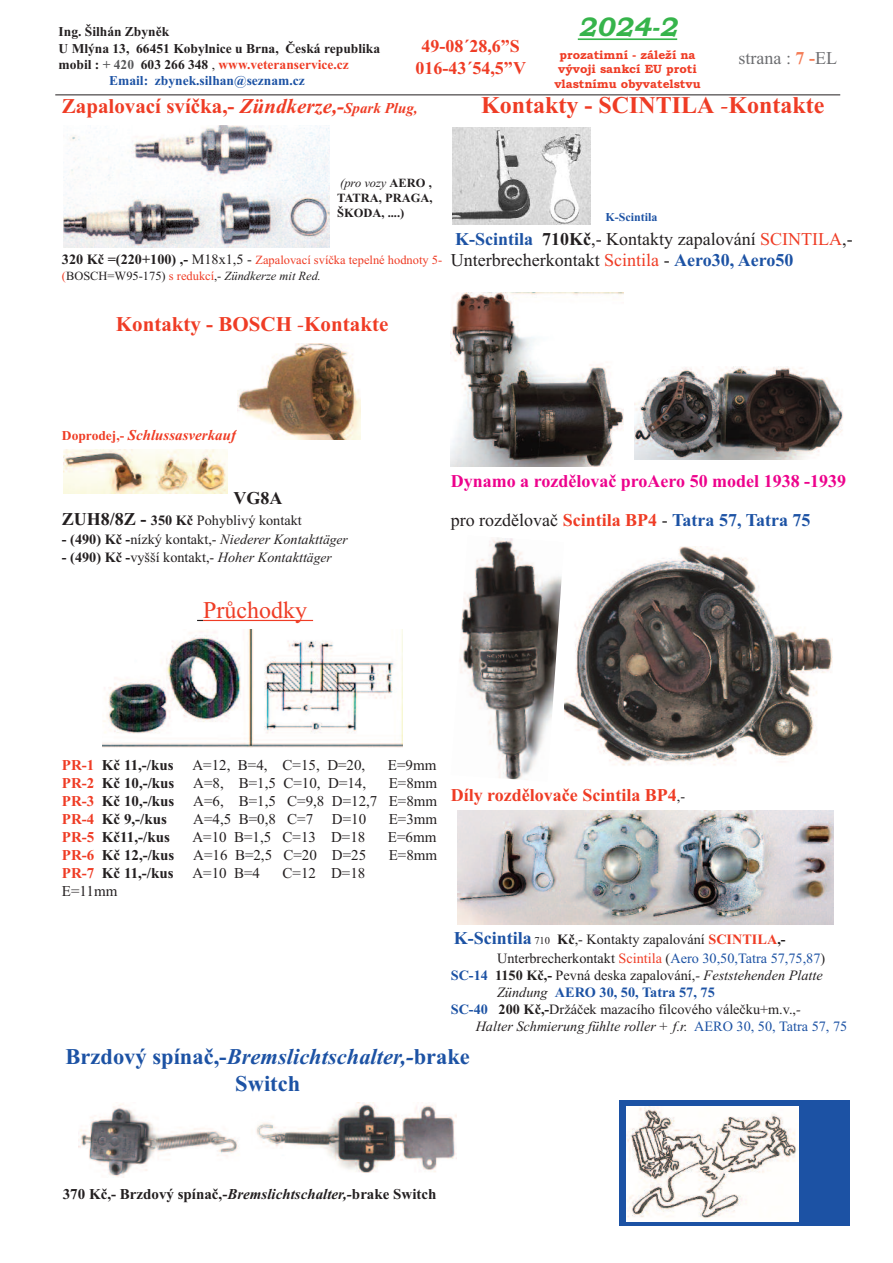
<style>
.page{position:relative;width:893px;height:1263px;background:#fff}
.page>*{position:absolute;margin:0;border:0;box-sizing:border-box;transform-origin:0 0}
.t1{font:italic 700 27px "Bookman Old Style";color:#36b44b}
.t2{font:700 24px "Times New Roman";color:#ef3c25}
.t3{font:24px "Times New Roman";color:#ef3c25}
.t4{font:700 22.5px/27px "Times New Roman";color:#1c52a4;text-align:center}
.t5{font:700 21px "Times New Roman";color:#ef3c25}
.t6{font:18px/21.6px "Times New Roman";color:#231f20}
.t7{font:700 18px/39px "Times New Roman";color:#ed028c}
.t8{font:700 18px/21.6px "Times New Roman";color:#ef3c25;text-align:center}
.t9{font:18px "Times New Roman";color:#6c6d70}
.t10{font:700 18px "Times New Roman";color:#231f20}
.t11{font:15px "Times New Roman";color:#231f20}
.t12{font:700 15px "Times New Roman";color:#231f20}
.t13{font:italic 700 15px "Times New Roman";color:#ef3c25}
.t14{font:14.25px/19.4px "Times New Roman";color:#231f20}
.t15{font:italic 14.25px "Times New Roman";color:#231f20}
.t16{font:700 14.25px "Times New Roman";color:#1c52a4}
.t17{font:700 13.5px "Times New Roman";color:#231f20}
.t18{font:700 13.5px "Times New Roman";color:#ef3c25}
.t19{font:700 13.5px "Times New Roman";color:#1c52a4}
.t20{font:12.45px/15.9px "Times New Roman";color:#ef3c25}
.t21{font:700 12.45px/14.7px "Times New Roman";color:#231f20}
.t22{font:700 12px/14.4px "Bookman Old Style";color:#ef3c25;text-align:center}
.t23{font:700 12px "Times New Roman";color:#1c52a4}
.s1{color:#231f20}
.s2{color:#57585a}
.s3{font-weight:400;color:#231f20}
.s4{font-weight:700;color:#f47c56}
.s5{font-style:italic}
.s6{font-style:italic;font-size:15px}
.s7{font-weight:400;font-style:italic}
.s8{font-weight:700;font-size:14.25px;color:#231f20}
.s9{font-size:14.25px;color:#231f20}
.s10{font-style:italic;color:#231f20}
.s11{font-weight:700;color:#1c52a4}
.s12{font-weight:700}
.s13{color:#ef3c25}
.s14{font-style:normal;font-size:13.5px}
.s15{font-weight:700;font-size:18px}
.s16{font-weight:700;font-style:normal}
.s17{font-style:normal}
.s18{font-size:13.5px}
.s19{font-style:italic;font-size:13.5px}
.s20{color:#1c52a4}
.s21{font-weight:400;font-size:14.25px;color:#231f20}
.s22{font-weight:700;font-size:18px;color:#1c52a4}
.s23{font-size:10.5px}
.s24{font-weight:700;color:#ef3c25}
.s25{font-weight:400;font-style:italic;color:#231f20}
.s26{font-style:normal;color:#1c52a4}
</style>
<div class="page">
<div style="left:619px;top:1100px;width:231px;height:126px;background:#1c52a4"></div>
<img style="left:626px;top:1107px;width:172px;height:114px">
<hr style="left:55px;top:94px;width:785px;height:1px;background:#231f20">
<hr style="left:203px;top:620px;width:110px;height:1px;background:#ef3c25">
<img style="left:102px;top:630px;width:300px;height:118px">
<img style="left:63px;top:449px;width:165px;height:45px">
<img style="left:238px;top:343px;width:123px;height:97px">
<img style="left:63px;top:125px;width:266px;height:123px">
<img style="left:635px;top:366px;width:208px;height:93px">
<img style="left:451px;top:292px;width:173px;height:175px">
<img style="left:458px;top:810px;width:375px;height:114px">
<img style="left:564px;top:546px;width:269px;height:220px">
<img style="left:459px;top:538px;width:103px;height:242px">
<img style="left:452px;top:127px;width:138px;height:98px">
<img style="left:79px;top:1103px;width:377px;height:74px">
<hr style="left:578px;top:38px;width:99px;height:2px;background:#36b44b">
<p class="t17" style="left:59px;top:24px;width:112px">Ing. Šilhán Zbyněk</p>
<p class="t17" style="left:59px;top:40px;width:323px">U Mlýna 13, 66451 Kobylnice u Brna, Česká republika</p>
<p class="t18" style="left:59px;top:56px;width:292px"><span class="s1">mobil :</span> <span class="s2">+ 420</span> <span class="s1">603 266 348</span> <span class="s3">,</span> www.veteranservice.cz</p>
<p class="t19" style="left:109px;top:73px;width:197px">Email: zbynek.silhan@seznam.cz</p>
<p class="t8" style="left:415px;top:35px;width:112px">49-08´28,6”S<br>016-43´54,5”V</p>
<h1 class="t1" style="left:578px;top:11px;width:101px">2024-2</h1>
<p class="t22" style="left:554px;top:48px;width:148px">prozatimní - záleží na vývoji sankcí EU proti vlastnímu obyvatelstvu</p>
<p class="t9" style="left:739px;top:48px;width:100px">strana : <span class="s4">7 -</span>EL</p>
<h3 class="t5" style="left:62px;top:93px;width:357px">Zapalovací svíčka,- <span class="s5">Zündkerze,-</span><span class="s6">Spark Plug,</span></h3>
<h2 class="t2" style="left:481px;top:91px;width:345px">Kontakty - SCINTILA <span class="s7">-</span>Kontakte</h2>
<p class="t21" style="left:337px;top:175px;width:97px"><span class="s7">(pro vozy</span> AERO ,<br>TATRA, PRAGA,</p>
<p class="t21" style="left:337px;top:206px;width:69px">ŠKODA, ....)</p>
<p class="t20" style="left:62px;top:252px;width:382px"><span class="s8">320 Kč =(220+100) ,-</span> <span class="s9">M18x1,5 -</span> Zapalovací svíčka tepelné hodnoty 5- (<span class="s1">BOSCH=W95-175)</span> s redukcí<span class="s1">,-</span> <span class="s10">Zündkerze mit Red.</span></p>
<h3 class="t5" style="left:116px;top:311px;width:274px">Kontakty - BOSCH <span class="s7">-</span>Kontakte</h3>
<p class="t23" style="left:605px;top:210px;width:54px">K-Scintila</p>
<p class="t6" style="left:451px;top:228px;width:403px"><span class="s11">K-Scintila</span> <span class="s12">710Kč</span>,- Kontakty zapalování <span class="s13">SCINTILA</span>,-<br>Unterbrecherkontakt <span class="s13">Scintila</span> - <span class="s11">Aero30, Aero50</span></p>
<p class="t13" style="left:62px;top:426px;width:176px"><span class="s14">Doprodej,-</span> Schlussasverkauf</p>
<p class="t10" style="left:234px;top:487px;width:50px">VG8A</p>
<p class="t14" style="left:62px;top:511px;width:241px"><span class="s15">ZUH8/8Z -</span> <span class="s12">350 Kč</span> Pohyblivý kontakt</p>
<p class="t15" style="left:62px;top:531px;width:287px"><span class="s16">- (490) Kč -</span><span class="s17">nízký kontakt,-</span> Niederer Kontaktt<span class="s18">äger</span></p>
<p class="t14" style="left:62px;top:547px;width:271px"><span class="s12">- (490) Kč -</span>vyšší kontakt,- <span class="s5">Hoher Kontaktt</span><span class="s19">äger</span></p>
<h2 class="t3" style="left:203px;top:595px;width:105px">Průchodky</h2>
<p class="t7" style="left:451px;top:461px;width:397px">Dynamo a rozdělovač proAero 50 model 1938 -1939 <span class="s3">pro rozdělovač</span> <span class="s13">Scintila BP4</span> <span class="s3">-</span> <span class="s20">Tatra 57, Tatra 75</span></p>
<p class="t12" style="left:62px;top:756px;width:113px"><span class="s13">PR-1</span> Kč 11,-/kus</p>
<p class="t11" style="left:192px;top:756px;width:175px">A=12, B=4, C=15, D=20,</p>
<p class="t11" style="left:388px;top:756px;width:50px">E=9mm</p>
<p class="t12" style="left:62px;top:774px;width:114px"><span class="s13">PR-2</span> Kč 10,-/kus</p>
<p class="t11" style="left:193px;top:774px;width:175px">A=8, B=1,5 C=10, D=14,</p>
<p class="t11" style="left:389px;top:774px;width:50px">E=8mm</p>
<p class="t12" style="left:62px;top:792px;width:114px"><span class="s13">PR-3</span> Kč 10,-/kus</p>
<p class="t11" style="left:193px;top:792px;width:245px">A=6, B=1,5 C=9,8 D=12,7 E=8mm</p>
<p class="t12" style="left:62px;top:810px;width:106px"><span class="s13">PR-4</span> Kč 9,-/kus</p>
<p class="t11" style="left:193px;top:810px;width:175px">A=4,5 B=0,8 C=7 D=10</p>
<p class="t11" style="left:389px;top:810px;width:50px">E=3mm</p>
<p class="t12" style="left:62px;top:828px;width:109px"><span class="s13">PR-5</span> Kč11,-/kus</p>
<p class="t11" style="left:192px;top:828px;width:175px">A=10 B=1,5 C=13 D=18</p>
<p class="t11" style="left:388px;top:828px;width:50px">E=6mm</p>
<p class="t12" style="left:62px;top:846px;width:114px"><span class="s13">PR-6</span> Kč 12,-/kus</p>
<p class="t11" style="left:193px;top:846px;width:175px">A=16 B=2,5 C=20 D=25</p>
<p class="t11" style="left:389px;top:846px;width:50px">E=8mm</p>
<p class="t12" style="left:62px;top:864px;width:113px"><span class="s13">PR-7</span> Kč 11,-/kus</p>
<p class="t11" style="left:192px;top:864px;width:69px">A=10 B=4</p>
<p class="t11" style="left:283px;top:864px;width:84px">C=12 D=18</p>
<p class="t11" style="left:62px;top:882px;width:57px">E=11mm</p>
<p class="t8" style="left:451px;top:784px;width:236px">Díly rozdělovače Scintila BP4<span class="s21">,-</span></p>
<p class="t14" style="left:497px;top:929px;width:330px;text-indent:-43px"><span class="s22">K-Scintila</span> <span class="s23">710</span> <span class="s12">Kč</span>,- Kontakty zapalování <span class="s24">SCINTILA</span><span class="s12">,-<br></span>Unterbrecherkontakt <span class="s13">Scintila</span> (<span class="s20">Aero 30,50,Tatra 57,75,87</span>)</p>
<p class="t14" style="left:451px;top:965px;width:373px"><span class="s11">SC-14</span> <span class="s12">1150 Kč,-</span> Pevná deska zapalování,<span class="s5">- Feststehenden Platte</span></p>
<p class="t16" style="left:497px;top:984px;width:219px"><span class="s25">Zündung</span> AERO 30, 50, Tatra 57, 75</p>
<p class="t14" style="left:451px;top:1000px;width:352px"><span class="s11">SC-40</span> <span class="s12">200 Kč,-</span>Držáček mazacího filcového válečku+m.v.,<span class="s5">-</span></p>
<p class="t15" style="left:476px;top:1018px;width:373px">Halter Schmierung fühlte roller + f.r. <span class="s26">AERO 30, 50, Tatra 57, 75</span></p>
<h3 class="t4" style="left:66px;top:1043px;width:406px">Brzdový spínač,-<span class="s5">Bremslichtschalter,-</span>brake<br>Switch</h3>
<p class="t12" style="left:63px;top:1185px;width:375px">370 Kč,- Brzdový spínač,-<span class="s5">Bremslichtschalter,-</span>brake Switch</p>
</div>
